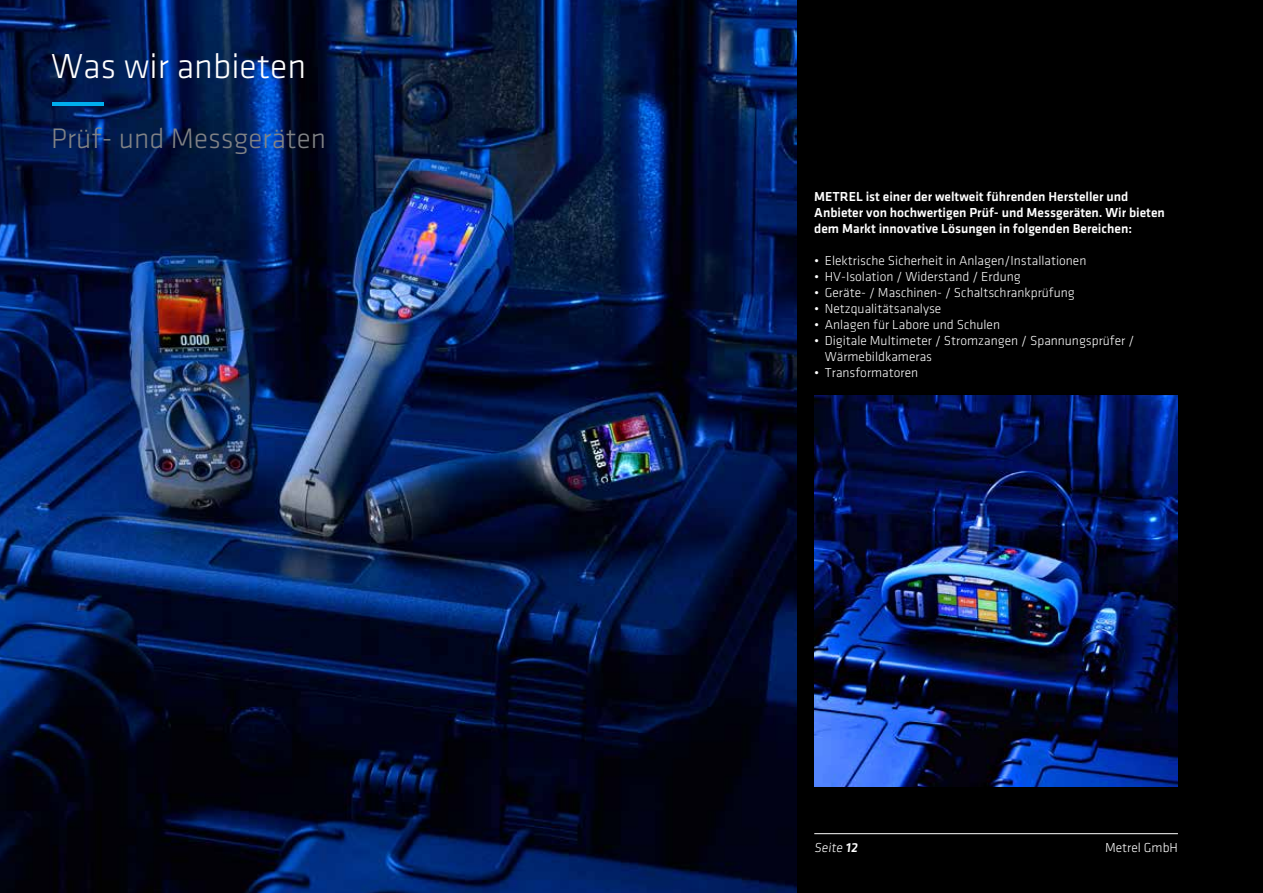
<style>
.page{position:relative;width:1263px;height:893px;background:#000}
.page>*{position:absolute;margin:0;border:0;box-sizing:border-box;transform-origin:0 0}
.t1{font:300 36px "Klavika";color:#fff}
.t2{font:300 29.25px "Klavika";color:#808285}
.t3{font:300 13.5px/16px "Klavika";color:#fff}
.t4{font:500 13.5px/16px "Klavika";color:#fff}
.s1{font-weight:500}
</style>
<div class="page">
<img style="left:0;top:0;width:796px;height:893px">
<hr style="left:52px;top:102px;width:51px;height:3px;background:#00aeef">
<img style="left:814px;top:395px;width:364px;height:392px">
<hr style="left:814px;top:833px;width:364px;height:1px;background:#fff">
<h1 class="t1" style="left:51px;top:46px;width:257px">Was wir anbieten</h1>
<h2 class="t2" style="left:51px;top:123px;width:276px">Prüf- und Messgeräten</h2>
<p class="t4" style="left:814px;top:189px;width:352px">METREL ist einer der weltweit führenden Hersteller und<br>Anbieter von hochwertigen Prüf- und Messgeräten. Wir bieten dem Markt innovative Lösungen in folgenden Bereichen:</p>
<p class="t3" style="left:814px;top:253px;width:274px">• Elektrische Sicherheit in Anlagen/Installationen</p>
<p class="t3" style="left:814px;top:269px;width:208px">• HV-Isolation / Widerstand / Erdung</p>
<p class="t3" style="left:814px;top:285px;width:262px">• Geräte- / Maschinen- / Schaltschrankprüfung</p>
<p class="t3" style="left:814px;top:301px;width:129px">• Netzqualitätsanalyse</p>
<p class="t3" style="left:814px;top:317px;width:187px">• Anlagen für Labore und Schulen</p>
<p class="t3" style="left:825px;top:333px;width:311px;text-indent:-11px">• Digitale Multimeter / Stromzangen / Spannungsprüfer /<br>Wärmebildkameras</p>
<p class="t3" style="left:814px;top:365px;width:105px">• Transformatoren</p>
<p class="t3" style="left:814px;top:840px;width:47px">Seite <span class="s1">12</span></p>
<p class="t3" style="left:1105px;top:840px;width:74px">Metrel GmbH</p>
</div>
